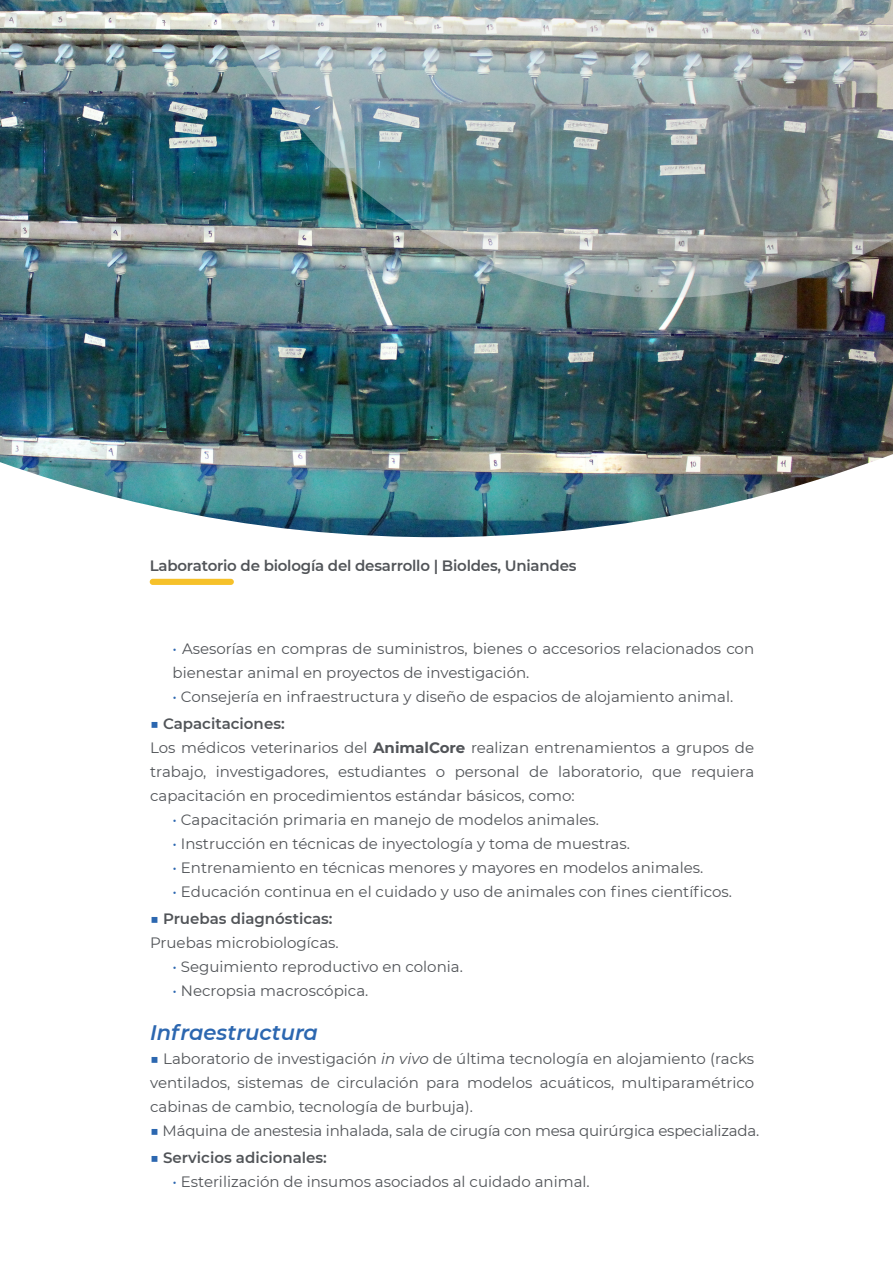
<style>
.page{position:relative;width:893px;height:1263px;background:#fff}
.page>*{position:absolute;margin:0;border:0;box-sizing:border-box;transform-origin:0 0}
.t1{font:italic 600 21px "Montserrat";color:#2c67b0}
.t2{font:15px/24px "Montserrat";color:#515458}
.t3{font:600 15px "Montserrat";letter-spacing:-.015em;color:#515458}
.s1{color:#2c67b0}
.s2{font-weight:600}
.s3{font-weight:700}
.s4{font-style:italic}
.s5{font-weight:400;color:#2c67b0}
</style>
<div class="page">
<img style="left:0;top:0;width:893px;height:537px">
<img style="left:218px;top:0;width:675px;height:298px">
<div style="left:150px;top:579px;width:84px;height:6px;background:#f6c12a;border-radius:3px"></div>
<p class="t3" style="left:150px;top:555px;width:428px">Laboratorio de biología del desarrollo | Bioldes, Uniandes</p>
<p class="t2" style="left:173px;top:636px;width:583px"><span class="s1">•</span> Asesorías en compras de suministros, bienes o accesorios relacionados con bienestar animal en proyectos de investigación.</p>
<p class="t2" style="left:173px;top:684px;width:562px"><span class="s1">•</span> Consejería en infraestructura y diseño de espacios de alojamiento animal.</p>
<p class="t2" style="left:150px;top:711px;width:606px"><span class="s1">■</span> <span class="s2">Capacitaciones:<br></span>Los médicos veterinarios del <span class="s3">AnimalCore</span> realizan entrenamientos a grupos de trabajo, investigadores, estudiantes o personal de laboratorio, que requiera capacitación en procedimientos estándar básicos, como:</p>
<p class="t2" style="left:173px;top:807px;width:428px"><span class="s1">•</span> Capacitación primaria en manejo de modelos animales.</p>
<p class="t2" style="left:173px;top:831px;width:459px"><span class="s1">•</span> Instrucción en técnicas de inyectología y toma de muestras.</p>
<p class="t2" style="left:173px;top:855px;width:532px"><span class="s1">•</span> Entrenamiento en técnicas menores y mayores en modelos animales.</p>
<p class="t2" style="left:173px;top:879px;width:561px"><span class="s1">•</span> Educación continua en el cuidado y uso de animales con fines científicos.</p>
<p class="t2" style="left:150px;top:906px;width:190px"><span class="s1">■</span> <span class="s2">Pruebas diagnósticas:<br></span>Pruebas microbiologícas.</p>
<p class="t2" style="left:173px;top:954px;width:292px"><span class="s1">•</span> Seguimiento reproductivo en colonia.</p>
<p class="t2" style="left:173px;top:978px;width:197px"><span class="s1">•</span> Necropsia macroscópica.</p>
<h1 class="t1" style="left:150px;top:1017px;width:169px">Infraestructura</h1>
<p class="t2" style="left:150px;top:1046px;width:606px;text-align:justify"><span class="s1">■</span> Laboratorio de investigación <span class="s4">in vivo</span> de última tecnología en alojamiento (racks ventilados, sistemas de circulación para modelos acuáticos, multiparamétrico cabinas de cambio, tecnología de burbuja).</p>
<p class="t2" style="left:150px;top:1118px;width:611px"><span class="s1">■</span> Máquina de anestesia inhalada, sala de cirugía con mesa quirúrgica especializada.</p>
<p class="t3" style="left:150px;top:1147px;width:178px"><span class="s5">■</span> Servicios adicionales:</p>
<p class="t2" style="left:173px;top:1169px;width:419px"><span class="s1">•</span> Esterilización de insumos asociados al cuidado animal.</p>
</div>
